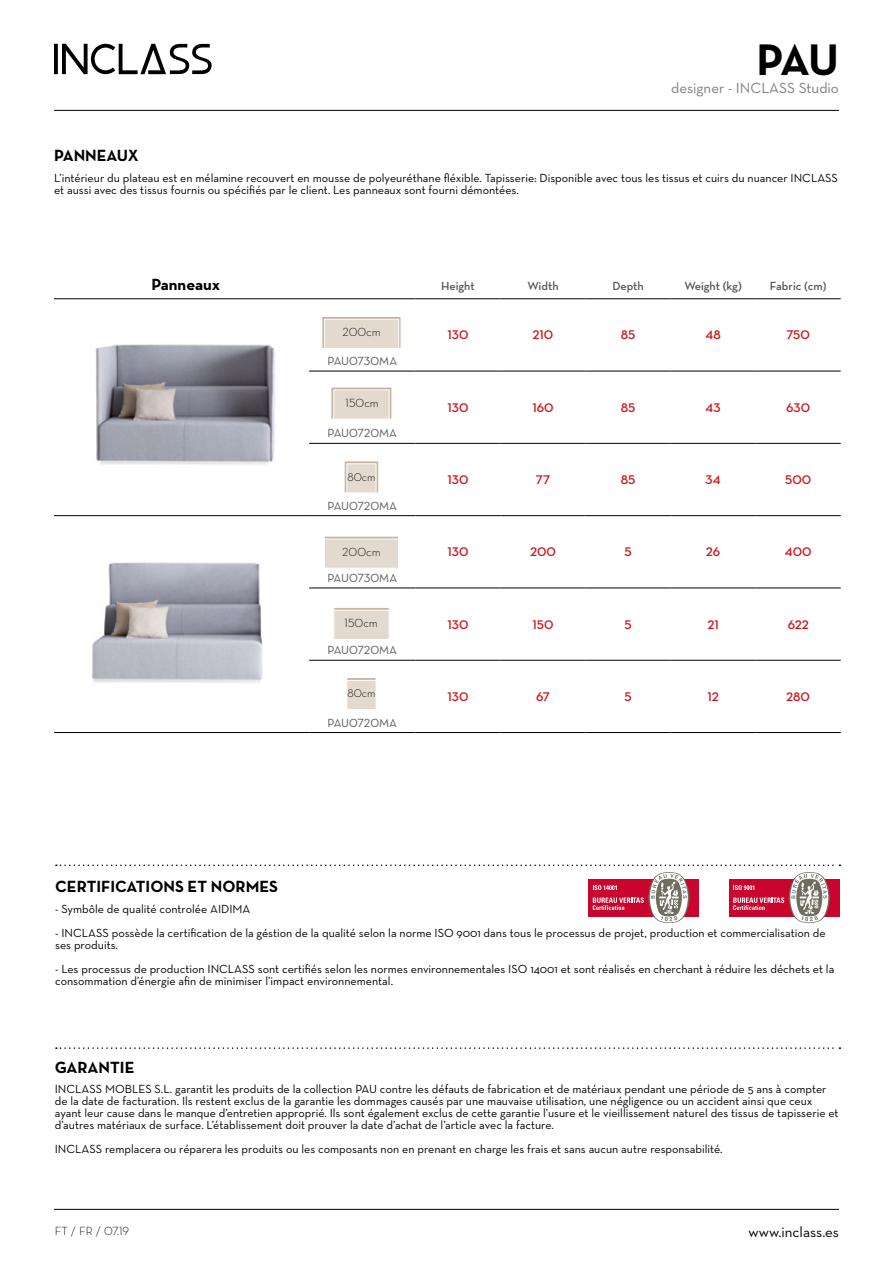
<style>
.page{position:relative;width:893px;height:1263px;background:#fff}
.page>*{position:absolute;margin:0;border:0;box-sizing:border-box;transform-origin:0 0}
.t1{font:700 45px "Neutra Text";color:#000}
.t2{font:700 16.5px "Neutra Text";color:#000}
.t3{font:15px "Neutra Text";color:#7d7d7d}
.t4{font:15px "Neutra Text";color:#000}
.t5{font:12.75px "Neutra Text Demi Alt";color:#cd1316}
.t6{font:12px/12px "Neutra Text";color:#000}
.t7{font:12px "Neutra Text Book Alt";letter-spacing:-.01em;color:#565656}
.t8{font:600 12px "Neutra Text";color:#565656}
.t9{font:12px "Neutra Text Light Alt";color:#000}
.t10{font:300 12px "Neutra Text";color:#000}
.t11{font:11.25px "Neutra Text Light Alt";color:#000}
.s1{font-family:"Neutra Text";font-weight:300}
.s2{font-family:"Neutra Text Light Alt";font-weight:400}
</style>
<div class="page">
<svg style="left:56px;top:864px;width:784px;height:2px"></svg>
<svg style="left:56px;top:1047px;width:784px;height:2px"></svg>
<div style="left:588px;top:879px;width:111px;height:37px;background:#ca042c"></div>
<svg style="left:593px;top:872px;width:96px;height:51px"></svg>
<div style="left:729px;top:879px;width:110px;height:37px;background:#ca042c"></div>
<svg style="left:733px;top:872px;width:97px;height:51px"></svg>
<img style="left:96px;top:344px;width:179px;height:121px">
<hr style="left:54px;top:298px;width:255px;height:1px;background:#000">
<hr style="left:309px;top:371px;width:106px;height:1px;background:#000">
<hr style="left:415px;top:371px;width:85px;height:1px;background:#000">
<hr style="left:500px;top:371px;width:85px;height:1px;background:#000">
<hr style="left:585px;top:371px;width:86px;height:1px;background:#000">
<hr style="left:671px;top:371px;width:85px;height:1px;background:#000">
<hr style="left:756px;top:371px;width:85px;height:1px;background:#000">
<hr style="left:309px;top:443px;width:106px;height:1px;background:#000">
<hr style="left:415px;top:443px;width:85px;height:1px;background:#000">
<hr style="left:500px;top:443px;width:85px;height:1px;background:#000">
<hr style="left:585px;top:443px;width:86px;height:1px;background:#000">
<hr style="left:671px;top:443px;width:85px;height:1px;background:#000">
<hr style="left:756px;top:443px;width:85px;height:1px;background:#000">
<hr style="left:309px;top:588px;width:106px;height:1px;background:#000">
<hr style="left:415px;top:588px;width:85px;height:1px;background:#000">
<hr style="left:500px;top:588px;width:85px;height:1px;background:#000">
<hr style="left:585px;top:588px;width:86px;height:1px;background:#000">
<hr style="left:671px;top:588px;width:85px;height:1px;background:#000">
<hr style="left:756px;top:588px;width:85px;height:1px;background:#000">
<hr style="left:309px;top:660px;width:106px;height:1px;background:#000">
<hr style="left:415px;top:660px;width:85px;height:1px;background:#000">
<hr style="left:500px;top:660px;width:85px;height:1px;background:#000">
<hr style="left:585px;top:660px;width:86px;height:1px;background:#000">
<hr style="left:671px;top:660px;width:85px;height:1px;background:#000">
<hr style="left:756px;top:660px;width:85px;height:1px;background:#000">
<hr style="left:54px;top:515px;width:255px;height:1px;background:#000">
<hr style="left:309px;top:732px;width:106px;height:1px;background:#000">
<hr style="left:415px;top:732px;width:85px;height:1px;background:#000">
<hr style="left:500px;top:732px;width:85px;height:1px;background:#000">
<hr style="left:585px;top:732px;width:86px;height:1px;background:#000">
<hr style="left:671px;top:732px;width:85px;height:1px;background:#000">
<hr style="left:756px;top:732px;width:85px;height:1px;background:#000">
<hr style="left:309px;top:298px;width:106px;height:1px;background:#000">
<hr style="left:415px;top:298px;width:85px;height:1px;background:#000">
<hr style="left:500px;top:298px;width:85px;height:1px;background:#000">
<hr style="left:585px;top:298px;width:86px;height:1px;background:#000">
<hr style="left:671px;top:298px;width:85px;height:1px;background:#000">
<hr style="left:756px;top:298px;width:85px;height:1px;background:#000">
<hr style="left:309px;top:515px;width:106px;height:1px;background:#000">
<hr style="left:415px;top:515px;width:85px;height:1px;background:#000">
<hr style="left:500px;top:515px;width:85px;height:1px;background:#000">
<hr style="left:585px;top:515px;width:86px;height:1px;background:#000">
<hr style="left:671px;top:515px;width:85px;height:1px;background:#000">
<hr style="left:756px;top:515px;width:85px;height:1px;background:#000">
<hr style="left:54px;top:732px;width:255px;height:1px;background:#000">
<div style="left:331px;top:387px;width:61px;height:32px;background:#eae3dc;border:1px solid #fff"></div>
<div style="left:333px;top:390px;width:56px;height:29px;background:#e3d9cf;border:1px solid #fff"></div>
<div style="left:322px;top:316px;width:79px;height:33px;background:#d3c3b4;border:1px solid #fff"></div>
<div style="left:324px;top:319px;width:75px;height:30px;background:#e3d9cf;border:1px solid #fff"></div>
<div style="left:344px;top:461px;width:35px;height:32px;background:#e9e2da;border:1px solid #fff"></div>
<div style="left:346px;top:463px;width:30px;height:30px;background:#e3d9cf;border:1px solid #fff"></div>
<div style="left:346px;top:677px;width:30px;height:33px;background:#cebcaa;border:1px solid #fff"></div>
<div style="left:346px;top:680px;width:30px;height:30px;background:#e3d9cf;border:1px solid #fff"></div>
<div style="left:324px;top:536px;width:75px;height:32px;background:#e4dad0;border:1px solid #fff"></div>
<div style="left:324px;top:539px;width:75px;height:29px;background:#e3d9cf;border:1px solid #fff"></div>
<div style="left:333px;top:607px;width:56px;height:33px;background:#d7c8ba;border:1px solid #fff"></div>
<div style="left:333px;top:610px;width:56px;height:30px;background:#e3d9cf;border:1px solid #fff"></div>
<img style="left:92px;top:562px;width:171px;height:121px">
<hr style="left:54px;top:110px;width:785px;height:1px;background:#000">
<hr style="left:54px;top:1209px;width:785px;height:1px;background:#000">
<svg style="left:54px;top:44px;width:158px;height:30px"></svg>
<h1 class="t1" style="left:756px;top:32px;width:84px">PAU</h1>
<p class="t3" style="left:671px;top:79px;width:169px">designer - INCLASS Studio</p>
<h2 class="t2" style="left:54px;top:146px;width:86px">PANNEAUX</h2>
<p class="t6" style="left:54px;top:172px;width:785px">L’intérieur du plateau est en mélamine recouvert en mousse de polyeuréthane fléxible. Tapisserie: Disponible avec tous les tissus et cuirs du nuancer INCLASS et aussi avec des tissus fournis ou spécifiés par le client. Les panneaux sont fourni démontées.</p>
<h2 class="t2" style="left:151px;top:274px;width:70px">Panneaux</h2>
<p class="t8" style="left:441px;top:279px;width:35px">Height</p>
<p class="t8" style="left:527px;top:279px;width:33px">Width</p>
<p class="t8" style="left:612px;top:279px;width:33px">Depth</p>
<p class="t8" style="left:684px;top:279px;width:59px">Weight (kg)</p>
<p class="t8" style="left:770px;top:279px;width:58px">Fabric (cm)</p>
<p class="t9" style="left:342px;top:325px;width:40px">200<span class="s1">cm</span></p>
<p class="t7" style="left:327px;top:354px;width:71px">PAU0730MA</p>
<p class="t9" style="left:346px;top:396px;width:35px">150<span class="s1">cm</span></p>
<p class="t7" style="left:327px;top:426px;width:71px">PAU0720MA</p>
<p class="t11" style="left:347px;top:470px;width:30px">80<span class="s1">cm</span></p>
<p class="t7" style="left:327px;top:498px;width:71px">PAU0720MA</p>
<p class="t9" style="left:342px;top:545px;width:40px">200<span class="s1">cm</span></p>
<p class="t7" style="left:327px;top:571px;width:71px">PAU0730MA</p>
<p class="t9" style="left:344px;top:616px;width:35px">150<span class="s1">cm</span></p>
<p class="t7" style="left:327px;top:643px;width:71px">PAU0720MA</p>
<p class="t11" style="left:347px;top:686px;width:30px">80<span class="s1">cm</span></p>
<p class="t7" style="left:327px;top:715px;width:71px">PAU0720MA</p>
<p class="t5" style="left:447px;top:327px;width:22px">130</p>
<p class="t5" style="left:533px;top:327px;width:22px">210</p>
<p class="t5" style="left:621px;top:327px;width:16px">85</p>
<p class="t5" style="left:705px;top:327px;width:17px">48</p>
<p class="t5" style="left:786px;top:327px;width:25px">750</p>
<p class="t5" style="left:447px;top:399px;width:22px">130</p>
<p class="t5" style="left:532px;top:399px;width:23px">160</p>
<p class="t5" style="left:621px;top:399px;width:16px">85</p>
<p class="t5" style="left:706px;top:399px;width:17px">43</p>
<p class="t5" style="left:786px;top:399px;width:26px">630</p>
<p class="t5" style="left:447px;top:472px;width:22px">130</p>
<p class="t5" style="left:536px;top:472px;width:16px">77</p>
<p class="t5" style="left:621px;top:472px;width:16px">85</p>
<p class="t5" style="left:706px;top:472px;width:17px">34</p>
<p class="t5" style="left:785px;top:472px;width:28px">500</p>
<p class="t5" style="left:447px;top:544px;width:22px">130</p>
<p class="t5" style="left:530px;top:544px;width:27px">200</p>
<p class="t5" style="left:624px;top:544px;width:9px">5</p>
<p class="t5" style="left:706px;top:544px;width:16px">26</p>
<p class="t5" style="left:785px;top:544px;width:28px">400</p>
<p class="t5" style="left:447px;top:616px;width:22px">130</p>
<p class="t5" style="left:532px;top:616px;width:23px">150</p>
<p class="t5" style="left:624px;top:616px;width:9px">5</p>
<p class="t5" style="left:707px;top:616px;width:13px">21</p>
<p class="t5" style="left:788px;top:616px;width:22px">622</p>
<p class="t5" style="left:447px;top:689px;width:22px">130</p>
<p class="t5" style="left:536px;top:689px;width:15px">67</p>
<p class="t5" style="left:624px;top:689px;width:9px">5</p>
<p class="t5" style="left:707px;top:689px;width:13px">12</p>
<p class="t5" style="left:786px;top:689px;width:25px">280</p>
<h2 class="t2" style="left:55px;top:876px;width:224px">CERTIFICATIONS ET NORMES</h2>
<p class="t6" style="left:55px;top:903px;width:197px">- Symbôle de qualité controlée AIDIMA</p>
<p class="t6" style="left:55px;top:927px;width:772px">- INCLASS possède la certification de la géstion de la qualité selon la norme ISO 9001 dans tous le processus de projet, production et commercialisation de ses produits.</p>
<p class="t6" style="left:55px;top:963px;width:781px">- Les processus de production INCLASS sont certifiés selon les normes environnementales ISO 14001 et sont réalisés en cherchant à réduire les déchets et la consommation d’énergie afin de minimiser l’impact environnemental.</p>
<h2 class="t2" style="left:55px;top:1057px;width:81px">GARANTIE</h2>
<p class="t6" style="left:55px;top:1083px;width:785px">INCLASS MOBLES S.L. garantit les produits de la collection PAU contre les défauts de fabrication et de matériaux pendant une période de 5 ans à compter de la date de facturation. Ils restent exclus de la garantie les dommages causés par une mauvaise utilisation, une négligence ou un accident ainsi que ceux ayant leur cause dans le manque d’entretien approprié. Ils sont également exclus de cette garantie l’usure et le vieillissement naturel des tissus de tapisserie et d’autres matériaux de surface. L’établissement doit prouver la date d’achat de l’article avec la facture.</p>
<p class="t6" style="left:55px;top:1143px;width:669px">INCLASS remplacera ou réparera les produits ou les composants non en prenant en charge les frais et sans aucun autre responsabilité.</p>
<p class="t10" style="left:55px;top:1224px;width:76px">FT / FR / <span class="s2">07.19</span></p>
<p class="t4" style="left:748px;top:1223px;width:92px">www.inclass.es</p>
</div>
